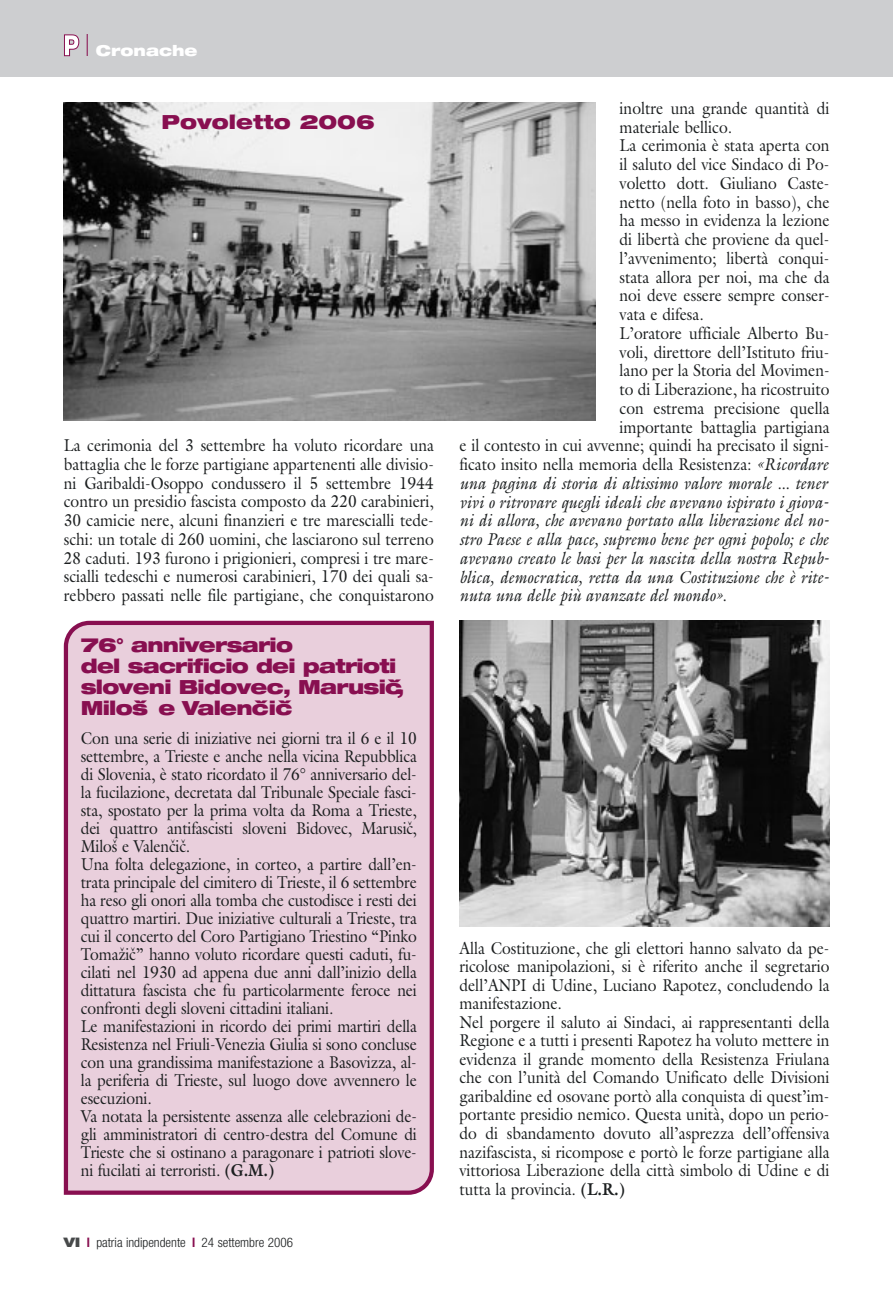
<style>
.page{position:relative;width:893px;height:1296px;background:#fff}
.page>*{position:absolute;margin:0;border:0;box-sizing:border-box;transform-origin:0 0}
.t1{font:900 expanded 19.5px/21px "Helvetica Neue";letter-spacing:-.04em;color:#880f50}
.t2{font:900 expanded 19.5px "Helvetica Neue";color:#880f50}
.t3{font:17.25px/18px "Galliard";color:#1c1f20;scale:.9 1}
.t4{font:italic 17.25px "Galliard";color:#1c1f20;scale:.9 1}
.t5{font:900 expanded 15px "Helvetica Neue";color:#fff}
.t6{font:300 condensed 13.2px "Helvetica Neue";color:#1c1f20}
.s1{font-weight:700}
.s2{font-weight:900;font-stretch:expanded;color:#47494a}
.s3{font-weight:700;color:#880f50}
.s4{font-style:italic}
</style>
<div class="page">
<div style="left:0;top:0;width:892px;height:77px;background:#cdced0"></div>
<svg style="left:64px;top:34px;width:24px;height:23px"></svg>
<img style="left:64px;top:102px;width:531px;height:319px">
<img style="left:459px;top:621px;width:370px;height:305px">
<div style="left:64px;top:621px;width:370px;height:574px;background:#e9cfdc"></div>
<p class="t5" style="left:96px;top:45px;width:103px">Cronache</p>
<p class="t2" style="left:162px;top:115px;width:215px">Povoletto 2006</p>
<p class="t3" style="left:64px;top:438px;width:413px;line-height:18.8px;text-align:justify">La cerimonia del 3 settembre ha voluto ricordare una battaglia che le forze partigiane appartenenti alle divisio&shy;ni Garibaldi-Osoppo condussero il 5 settembre 1944 contro un presidio fascista composto da 220 carabinieri, 30 camicie nere, alcuni finanzieri e tre marescialli tede&shy;schi: un totale di 260 uomini, che lasciarono sul terreno 28 caduti. 193 furono i prigionieri, compresi i tre mare&shy;scialli tedeschi e numerosi carabinieri, 170 dei quali sa&shy;rebbero passati nelle file partigiane, che conquistarono</p>
<p class="t1" style="left:81px;top:636px;width:325px">76° anniversario<br>del sacrificio dei patrioti sloveni Bidovec, Marusicˇ,<br>Milosˇ e Valencˇ icˇ</p>
<p class="t3" style="left:81px;top:731px;width:375px">Con una serie di iniziative nei giorni tra il 6 e il 10 settembre, a Trieste e anche nella vicina Repubblica di Slovenia, è stato ricordato il 76° anniversario del&shy;la fucilazione, decretata dal Tribunale Speciale fasci&shy;sta, spostato per la prima volta da Roma a Trieste, dei quattro antifascisti sloveni Bidovec, Marusicˇ, Milosˇ e Valencˇicˇ.<br>Una folta delegazione, in corteo, a partire dall’en&shy;trata principale del cimitero di Trieste, il 6 settembre ha reso gli onori alla tomba che custodisce i resti dei quattro martiri. Due iniziative culturali a Trieste, tra cui il concerto del Coro Partigiano Triestino “Pinko Tomazˇicˇ” hanno voluto ricordare questi caduti, fu&shy;cilati nel 1930 ad appena due anni dall’inizio della dittatura fascista che fu particolarmente feroce nei confronti degli sloveni cittadini italiani.<br>Le manifestazioni in ricordo dei primi martiri della Resistenza nel Friuli-Venezia Giulia si sono concluse con una grandissima manifestazione a Basovizza, al&shy;la periferia di Trieste, sul luogo dove avvennero le esecuzioni.<br>Va notata la persistente assenza alle celebrazioni de&shy;gli amministratori di centro-destra del Comune di Trieste che si ostinano a paragonare i patrioti slove&shy;ni fucilati ai terroristi. <span class="s1">(G.M.)</span></p>
<p class="t6" style="left:64px;top:1238px;width:231px"><span class="s2">VI</span> <span class="s3">l</span> patria indipendente <span class="s3">l</span> 24 settembre 2006</p>
<p class="t3" style="left:619px;top:101px;width:235px">inoltre una grande quantità di</p>
<p class="t3" style="left:619px;top:119px;width:126px">materiale bellico.</p>
<p class="t3" style="left:619px;top:138px;width:235px">La cerimonia è stata aperta con</p>
<p class="t3" style="left:619px;top:157px;width:235px">il saluto del vice Sindaco di Po-</p>
<p class="t3" style="left:619px;top:176px;width:235px">voletto dott. Giuliano Caste-</p>
<p class="t3" style="left:619px;top:194px;width:235px">netto (nella foto in basso), che</p>
<p class="t3" style="left:619px;top:213px;width:235px">ha messo in evidenza la lezione</p>
<p class="t3" style="left:619px;top:232px;width:235px">di libertà che proviene da quel-</p>
<p class="t3" style="left:619px;top:251px;width:235px">l’avvenimento; libertà conqui-</p>
<p class="t3" style="left:619px;top:269px;width:235px">stata allora per noi, ma che da</p>
<p class="t3" style="left:619px;top:288px;width:235px">noi deve essere sempre conser-</p>
<p class="t3" style="left:619px;top:307px;width:95px">vata e difesa.</p>
<p class="t3" style="left:619px;top:326px;width:235px">L’oratore ufficiale Alberto Bu-</p>
<p class="t3" style="left:619px;top:344px;width:235px">voli, direttore dell’Istituto friu-</p>
<p class="t3" style="left:619px;top:363px;width:235px">lano per la Storia del Movimen-</p>
<p class="t3" style="left:619px;top:382px;width:235px">to di Liberazione, ha ricostruito</p>
<p class="t3" style="left:619px;top:401px;width:235px">con estrema precisione quella</p>
<p class="t3" style="left:619px;top:419px;width:235px">importante battaglia partigiana</p>
<p class="t3" style="left:459px;top:438px;width:413px">e il contesto in cui avvenne; quindi ha precisato il signi-</p>
<p class="t3" style="left:459px;top:457px;width:411px">ficato insito nella memoria della Resistenza: <span class="s4">«Ricordare</span></p>
<p class="t4" style="left:459px;top:476px;width:410px">una pagina di storia di altissimo valore morale ... tener</p>
<p class="t4" style="left:459px;top:495px;width:411px">vivi o ritrovare quegli ideali che avevano ispirato i giova-</p>
<p class="t4" style="left:459px;top:514px;width:412px">ni di allora, che avevano portato alla liberazione del no-</p>
<p class="t4" style="left:459px;top:533px;width:411px">stro Paese e alla pace, supremo bene per ogni popolo; e che</p>
<p class="t4" style="left:459px;top:551px;width:412px">avevano creato le basi per la nascita della nostra Repub-</p>
<p class="t4" style="left:459px;top:570px;width:412px">blica, democratica, retta da una Costituzione che è rite-</p>
<p class="t4" style="left:459px;top:589px;width:298px">nuta una delle più avanzate del mondo».</p>
<p class="t3" style="left:459px;top:940px;width:413px;line-height:18.6px">Alla Costituzione, che gli elettori hanno salvato da pe&shy;ricolose manipolazioni, si è riferito anche il segretario dell’ANPI di Udine, Luciano Rapotez, concludendo la manifestazione.<br>Nel porgere il saluto ai Sindaci, ai rappresentanti della Regione e a tutti i presenti Rapotez ha voluto mettere in evidenza il grande momento della Resistenza Friulana che con l’unità del Comando Unificato delle Divisioni garibaldine ed osovane portò alla conquista di quest’im&shy;portante presidio nemico. Questa unità, dopo un perio&shy;do di sbandamento dovuto all’asprezza dell’offensiva nazifascista, si ricompose e portò le forze partigiane alla vittoriosa Liberazione della città simbolo di Udine e di tutta la provincia. <span class="s1">(L.R.)</span></p>
</div>
